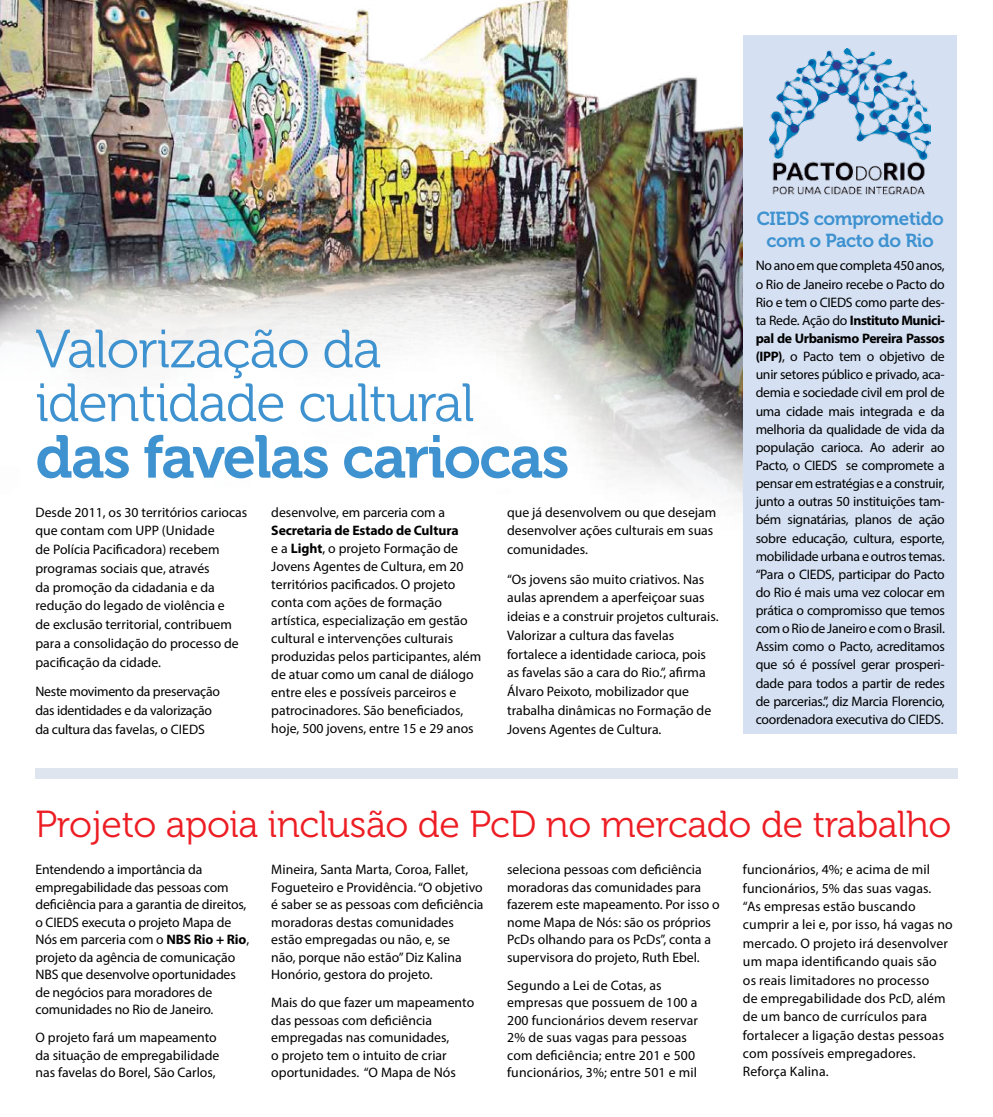
<style>
.page{position:relative;width:993px;height:1117px;background:#fff}
.page>*{position:absolute;margin:0;border:0;box-sizing:border-box;transform-origin:0 0}
.t1{font:60px "Museo 700";letter-spacing:-.03em;color:#3e92cf}
.t2{font:53.75px/53.8px "Museo 300";letter-spacing:-.02em;color:#3e92cf}
.t3{font:37.5px "Museo 300";letter-spacing:-.01em;color:#ed1d24}
.t4{font:18.75px/22.5px "Museo 700";letter-spacing:-.02em;color:#3e92cf;text-align:center}
.t5{font:13.75px/18.1px "Myriad Pro";color:#000}
.t6{font:13.75px/18.8px "Myriad Pro";letter-spacing:-.02em;color:#000}
.s1{font-weight:700}
</style>
<div class="page">
<img style="left:0;top:0;width:743px;height:502px">
<div style="left:743px;top:35px;width:213px;height:698px;background:#d5e1f3"></div>
<div style="left:35px;top:767px;width:922px;height:11px;background:#dee5ef"></div>
<img style="left:769px;top:48px;width:161px;height:147px">
<h2 class="t2" style="left:35px;top:323px;width:440px">Valorização da identidade cultural</h2>
<h1 class="t1" style="left:35px;top:423px;width:535px">das favelas cariocas</h1>
<p class="t5" style="left:35px;top:502px;width:213px;line-height:18.8px">Desde 2011, os 30 territórios cariocas que contam com UPP (Unidade<br>de Polícia Pacificadora) recebem programas sociais que, através<br>da promoção da cidadania e da redução do legado de violência e<br>de exclusão territorial, contribuem para a consolidação do processo de pacificação da cidade.</p>
<p class="t6" style="left:35px;top:681px;width:186px">Neste movimento da preservação das identidades e da valorização da cultura das favelas, o CIEDS</p>
<p class="t5" style="left:271px;top:502px;width:175px">desenvolve, em parceria com a</p>
<p class="t5" style="left:271px;top:520px;width:211px"><span class="s1">Secretaria de Estado de Cultura<br></span>e a <span class="s1">Light</span>, o projeto Formação de Jovens Agentes de Cultura, em 20 territórios pacificados. O projeto conta com ações de formação artística, especialização em gestão cultural e intervenções culturais produzidas pelos participantes, além de atuar como um canal de diálogo entre eles e possíveis parceiros e patrocinadores. São beneficiados, hoje, 500 jovens, entre 15 e 29 anos</p>
<p class="t5" style="left:507px;top:502px;width:211px;line-height:18.8px">que já desenvolvem ou que desejam desenvolver ações culturais em suas comunidades.</p>
<p class="t5" style="left:507px;top:569px;width:213px;line-height:18.8px">“Os jovens são muito criativos. Nas aulas aprendem a aperfeiçoar suas ideias e a construir projetos culturais.<br>Valorizar a cultura das favelas fortalece a identidade carioca, pois as favelas são a cara do Rio.”, afirma Álvaro Peixoto, mobilizador que trabalha dinâmicas no Formação de Jovens Agentes de Cultura.</p>
<h3 class="t4" style="left:756px;top:207px;width:188px">CIEDS comprometido com o Pacto do Rio</h3>
<p class="t5" style="left:755px;top:256px;width:191px;text-align:justify">No ano em que completa 450 anos, o Rio de Janeiro recebe o Pacto do Rio e tem o CIEDS como parte des&shy;ta Rede. Ação do <span class="s1">Instituto Munici&shy;pal de Urbanismo Pereira Passos (IPP)</span>, o Pacto tem o objetivo de unir setores público e privado, aca&shy;demia e sociedade civil em prol de uma cidade mais integrada e da melhoria da qualidade de vida da população carioca. Ao aderir ao Pacto, o CIEDS se compromete a pensar em estratégias e a construir, junto a outras 50 instituições tam&shy;bém signatárias, planos de ação sobre educação, cultura, esporte, mobilidade urbana e outros temas. “Para o CIEDS, participar do Pacto do Rio é mais uma vez colocar em prática o compromisso que temos com o Rio de Janeiro e com o Brasil.<br>Assim como o Pacto, acreditamos que só é possível gerar prosperi&shy;dade para todos a partir de redes de parcerias.”, diz Marcia Florencio, coordenadora executiva do CIEDS.</p>
<h3 class="t3" style="left:35px;top:803px;width:917px">Projeto apoia inclusão de PcD no mercado de trabalho</h3>
<p class="t5" style="left:35px;top:860px;width:215px;line-height:17.5px">Entendendo a importância da empregabilidade das pessoas com deficiência para a garantia de direitos, o CIEDS executa o projeto Mapa de<br>Nós em parceria com o <span class="s1">NBS Rio + Rio</span>, projeto da agência de comunicação<br>NBS que desenvolve oportunidades de negócios para moradores de comunidades no Rio de Janeiro.</p>
<p class="t5" style="left:35px;top:1028px;width:185px;line-height:17.5px">O projeto fará um mapeamento da situação de empregabilidade nas favelas do Borel, São Carlos,</p>
<p class="t5" style="left:271px;top:860px;width:214px;line-height:17.5px">Mineira, Santa Marta, Coroa, Fallet, Fogueteiro e Providência. “O objetivo é saber se as pessoas com deficiência moradoras destas comunidades estão empregadas ou não, e, se<br>não, porque não estão” Diz Kalina Honório, gestora do projeto.</p>
<p class="t5" style="left:271px;top:993px;width:204px;line-height:17.5px">Mais do que fazer um mapeamento das pessoas com deficiência empregadas nas comunidades,<br>o projeto tem o intuito de criar oportunidades. “O Mapa de Nós</p>
<p class="t5" style="left:507px;top:860px;width:214px;line-height:17.5px">seleciona pessoas com deficiência moradoras das comunidades para fazerem este mapeamento. Por isso o nome Mapa de Nós: são os próprios PcDs olhando para os PcDs”, conta a supervisora do projeto, Ruth Ebel.</p>
<p class="t5" style="left:507px;top:976px;width:192px;line-height:17.5px">Segundo a Lei de Cotas, as empresas que possuem de 100 a<br>200 funcionários devem reservar<br>2% de suas vagas para pessoas com deficiência; entre 201 e 500 funcionários, 3%; entre 501 e mil</p>
<p class="t5" style="left:742px;top:860px;width:211px">funcionários, 4%; e acima de mil funcionários, 5% das suas vagas. “As empresas estão buscando cumprir a lei e, por isso, há vagas no mercado. O projeto irá desenvolver um mapa identificando quais são os reais limitadores no processo<br>de empregabilidade dos PcD, além de um banco de currículos para fortalecer a ligação destas pessoas com possíveis empregadores.<br>Reforça Kalina.</p>
</div>
